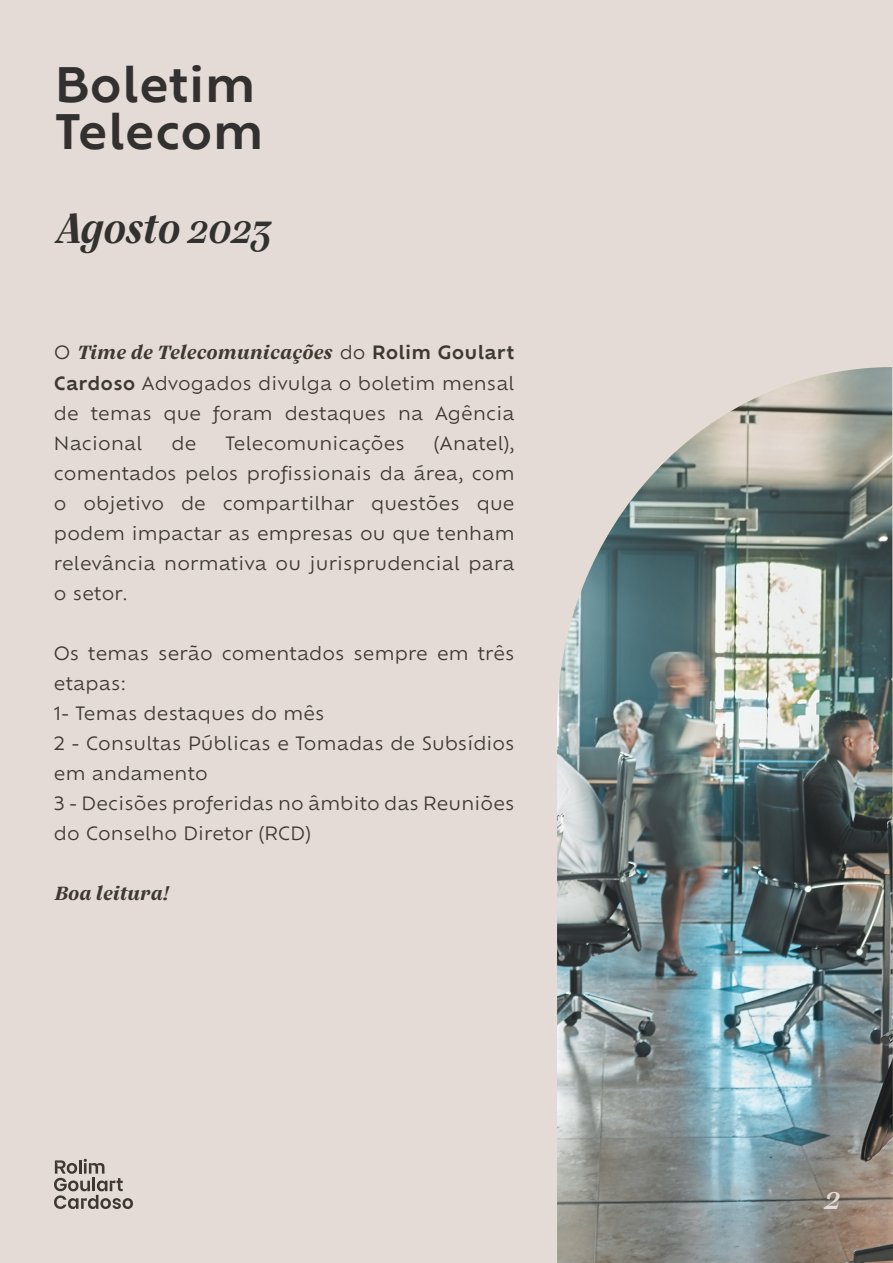
<style>
.page{position:relative;width:893px;height:1263px;background:#fff}
.page>*{position:absolute;margin:0;border:0;box-sizing:border-box;transform-origin:0 0}
.t1{font:600 46.5px/46.8px "Ofelia Text";color:#33312f}
.t2{font:italic 600 46.5px "Silva Display";color:#33312f}
.t3{font:italic 600 36px "Silva Display";color:#e5dbd6}
.t4{font:italic 700 21px "Silva Text";letter-spacing:.01em;color:#3d3830}
.t5{font:18px/30px "Ofelia Text";letter-spacing:.01em;color:#3d3830;text-align:justify}
.s1{font-family:"Ofelia Text";font-weight:400;font-style:normal;font-size:18px}
.s2{font-family:"Ofelia Text";font-weight:600;font-style:normal;font-size:18px}
.s3{font-weight:600}
</style>
<div class="page">
<div style="left:0;top:0;width:872px;height:1263px;background:#e5dbd6"></div>
<div style="left:872px;top:0;width:21px;height:367px;background:#e5dbd6"></div>
<svg style="left:54px;top:1159px;width:79px;height:50px"></svg>
<img style="left:557px;top:367px;width:336px;height:896px">
<h1 class="t1" style="left:54px;top:58px;width:211px">Boletim<br>Telecom</h1>
<h1 class="t2" style="left:54px;top:198px;width:217px">Agosto 2023</h1>
<p class="t4" style="left:54px;top:339px;width:462px"><span class="s1">O</span> Time de Telecomunicações <span class="s1">do</span> <span class="s2">Rolim Goulart</span></p>
<p class="t5" style="left:54px;top:366px;width:462px"><span class="s3">Cardoso</span> Advogados divulga o boletim mensal de temas que foram destaques na Agência Nacional</p>
<p class="t5" style="left:172px;top:426px;width:26px">de</p>
<p class="t5" style="left:225px;top:426px;width:181px">Telecomunicações</p>
<p class="t5" style="left:54px;top:426px;width:462px;text-indent:380px">(Anatel), comentados pelos profissionais da área, com o objetivo de compartilhar questões que podem impactar as empresas ou que tenham relevância normativa ou jurisprudencial para o setor.</p>
<p class="t5" style="left:54px;top:636px;width:462px;text-align:left">Os temas serão comentados sempre em três etapas:<br>1- Temas destaques do mês<br>2 - Consultas Públicas e Tomadas de Subsídios em andamento<br>3 - Decisões proferidas no âmbito das Reuniões do Conselho Diretor (RCD)</p>
<p class="t4" style="left:54px;top:879px;width:116px">Boa leitura!</p>
<h2 class="t3" style="left:823px;top:1174px;width:17px">2</h2>
</div>
